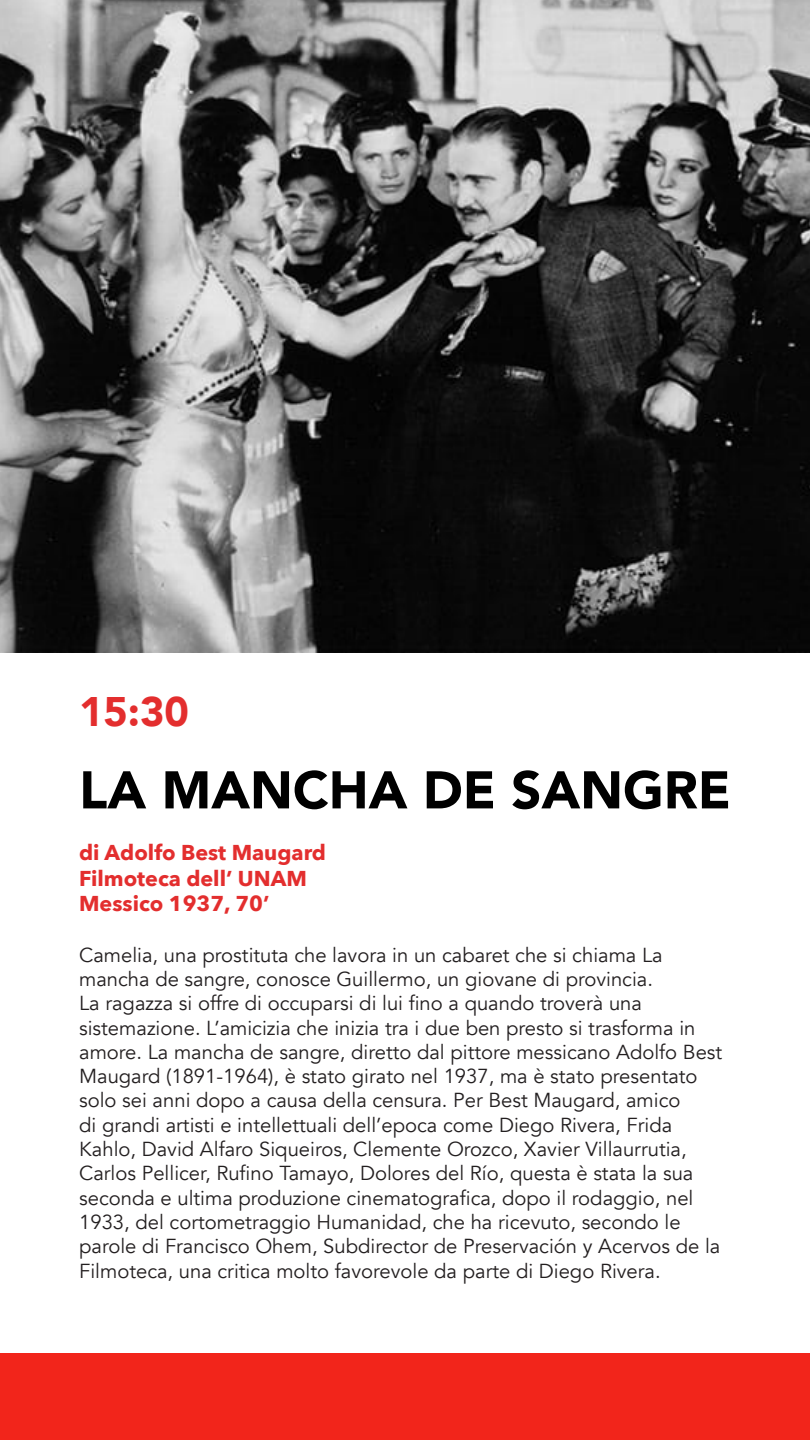
<style>
.page{position:relative;width:810px;height:1440px;background:#fff}
.page>*{position:absolute;margin:0;border:0;box-sizing:border-box;transform-origin:0 0}
.t1{font:900 52.43px "Avenir";color:#000}
.t2{font:900 41.25px "Avenir";color:#e32e2e}
.t3{font:700 21.45px "Avenir Next";color:#e32e2e}
.t4{font:20.25px/24.3px "Avenir";color:#231f20}
</style>
<div class="page">
<img style="left:0;top:0;width:810px;height:652px">
<div style="left:0;top:1353px;width:810px;height:87px;background:#f2251b"></div>
<p class="t2" style="left:79px;top:676px;width:111px">15:30</p>
<p class="t1" style="left:79px;top:745px;width:653px">LA MANCHA DE SANGRE</p>
<p class="t3" style="left:79px;top:834px;width:248px">di Adolfo Best Maugard</p>
<p class="t3" style="left:79px;top:860px;width:229px">Filmoteca dell’ UNAM</p>
<p class="t3" style="left:79px;top:885px;width:192px">Messico 1937, 70’</p>
<p class="t4" style="left:79px;top:943px;width:645px">Camelia, una prostituta che lavora in un cabaret che si chiama La mancha de sangre, conosce Guillermo, un giovane di provincia.<br>La ragazza si offre di occuparsi di lui fino a quando troverà una sistemazione. L’amicizia che inizia tra i due ben presto si trasforma in amore. La mancha de sangre, diretto dal pittore messicano Adolfo Best Maugard (1891-1964), è stato girato nel 1937, ma è stato presentato solo sei anni dopo a causa della censura. Per Best Maugard, amico<br>di grandi artisti e intellettuali dell’epoca come Diego Rivera, Frida Kahlo, David Alfaro Siqueiros, Clemente Orozco, Xavier Villaurrutia, Carlos Pellicer, Rufino Tamayo, Dolores del Río, questa è stata la sua seconda e ultima produzione cinematografica, dopo il rodaggio, nel 1933, del cortometraggio Humanidad, che ha ricevuto, secondo le parole di Francisco Ohem, Subdirector de Preservación y Acervos de la Filmoteca, una critica molto favorevole da parte di Diego Rivera.</p>
</div>
